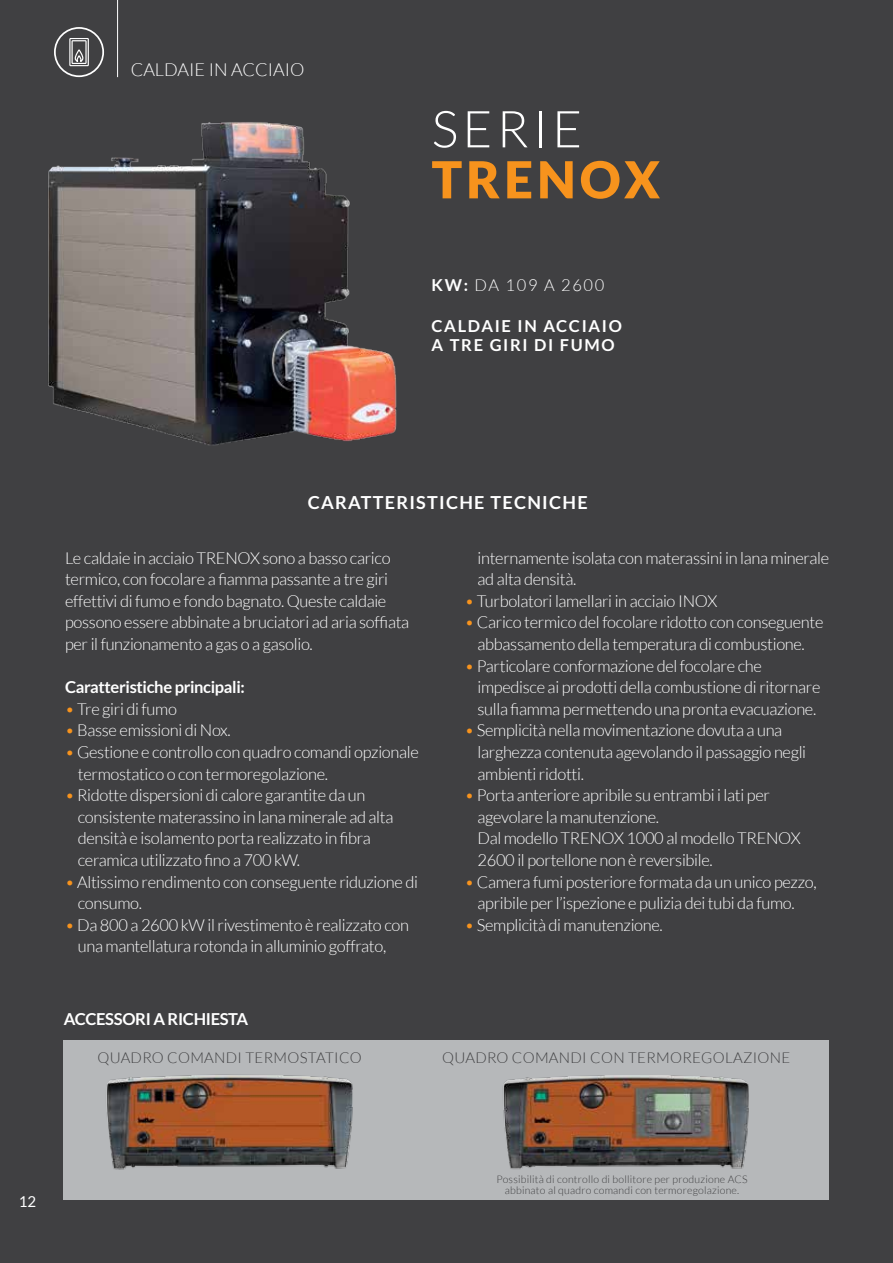
<style>
.page{position:relative;width:893px;height:1263px;background:#404042}
.page>*{position:absolute;margin:0;border:0;box-sizing:border-box;transform-origin:0 0}
.t1{font:900 51px "Lato";letter-spacing:.08em;color:#f7931d}
.t2{font:300 51px "Lato";letter-spacing:.08em;color:#fff}
.t3{font:700 18px "Lato";letter-spacing:.07em;color:#fff}
.t4{font:300 18px "Lato";color:#fff}
.t5{font:300 16.5px/21.6px "Lato";letter-spacing:-.02em;color:#fff}
.t6{font:700 16.5px "Lato";letter-spacing:-.02em;color:#fff}
.t7{font:700 16.5px/19.5px "Lato";letter-spacing:.1em;color:#fff}
.t8{font:300 16.5px "Lato";letter-spacing:.1em;color:#fff}
.t9{font:300 15px "Lato";letter-spacing:.02em;color:#404042}
.t10{font:15px "Lato";color:#fff}
.t11{font:300 10.5px/10.5px "Lato";letter-spacing:.02em;color:#404042;text-align:center}
.s1{font-weight:700}
.s2{color:#f7931d}
</style>
<div class="page">
<img style="left:48px;top:122px;width:349px;height:324px">
<hr style="left:117px;top:0;width:1px;height:77px;background:#fff">
<svg style="left:54px;top:27px;width:50px;height:50px"></svg>
<div style="left:64px;top:1041px;width:765px;height:159px;background:#b6b8ba"></div>
<img style="left:107px;top:1074px;width:246px;height:96px">
<img style="left:503px;top:1075px;width:246px;height:94px">
<p class="t4" style="left:131px;top:60px;width:175px">CALDAIE IN ACCIAIO</p>
<h1 class="t2" style="left:432px;top:102px;width:152px">SERIE</h1>
<h1 class="t1" style="left:432px;top:150px;width:230px">TRENOX</h1>
<p class="t8" style="left:432px;top:276px;width:174px"><span class="s1">KW:</span> DA 109 A 2600</p>
<p class="t7" style="left:432px;top:316px;width:192px">CALDAIE IN ACCIAIO<br>A TRE GIRI DI FUMO</p>
<p class="t3" style="left:308px;top:492px;width:281px">CARATTERISTICHE TECNICHE</p>
<p class="t5" style="left:65px;top:547px;width:346px">Le caldaie in acciaio TRENOX sono a basso carico termico, con focolare a fiamma passante a tre giri effettivi di fumo e fondo bagnato. Queste caldaie possono essere abbinate a bruciatori ad aria soffiata per il funzionamento a gas o a gasolio.</p>
<p class="t6" style="left:65px;top:678px;width:181px">Caratteristiche principali:</p>
<p class="t5" style="left:65px;top:698px;width:113px"><span class="s2">•</span> Tre giri di fumo</p>
<p class="t5" style="left:65px;top:720px;width:167px"><span class="s2">•</span> Basse emissioni di Nox.</p>
<p class="t5" style="left:78px;top:741px;width:342px;text-indent:-13px"><span class="s2">•</span> Gestione e controllo con quadro comandi opzionale termostatico o con termoregolazione.</p>
<p class="t5" style="left:78px;top:784px;width:317px;text-indent:-13px"><span class="s2">•</span> Ridotte dispersioni di calore garantite da un consistente materassino in lana minerale ad alta densità e isolamento porta realizzato in fibra ceramica utilizzato fino a 700 kW.</p>
<p class="t5" style="left:78px;top:871px;width:342px;text-indent:-13px"><span class="s2">•</span> Altissimo rendimento con conseguente riduzione di consumo.</p>
<p class="t5" style="left:78px;top:914px;width:333px;text-indent:-13px"><span class="s2">•</span> Da 800 a 2600 kW il rivestimento è realizzato con una mantellatura rotonda in alluminio goffrato,</p>
<p class="t5" style="left:477px;top:547px;width:353px">internamente isolata con materassini in lana minerale ad alta densità.</p>
<p class="t5" style="left:465px;top:590px;width:254px"><span class="s2">•</span> Turbolatori lamellari in acciaio INOX</p>
<p class="t5" style="left:465px;top:612px;width:360px;text-align:center"><span class="s2">•</span> Carico termico del focolare ridotto con conseguente abbassamento della temperatura di combustione.</p>
<p class="t5" style="left:477px;top:655px;width:344px;text-indent:-13px"><span class="s2">•</span> Particolare conformazione del focolare che impedisce ai prodotti della combustione di ritornare sulla fiamma permettendo una pronta evacuazione.</p>
<p class="t5" style="left:477px;top:720px;width:330px;text-indent:-13px"><span class="s2">•</span> Semplicità nella movimentazione dovuta a una larghezza contenuta agevolando il passaggio negli ambienti ridotti.</p>
<p class="t5" style="left:477px;top:784px;width:325px;text-indent:-13px"><span class="s2">•</span> Porta anteriore apribile su entrambi i lati per agevolare la manutenzione.<br>Dal modello TRENOX 1000 al modello TRENOX 2600 il portellone non è reversibile.</p>
<p class="t5" style="left:465px;top:871px;width:353px;text-align:center"><span class="s2">•</span> Camera fumi posteriore formata da un unico pezzo, apribile per l’ispezione e pulizia dei tubi da fumo.</p>
<p class="t5" style="left:465px;top:914px;width:200px"><span class="s2">•</span> Semplicità di manutenzione.</p>
<p class="t6" style="left:64px;top:1010px;width:186px">ACCESSORI A RICHIESTA</p>
<p class="t9" style="left:98px;top:1050px;width:266px">QUADRO COMANDI TERMOSTATICO</p>
<p class="t9" style="left:442px;top:1050px;width:350px">QUADRO COMANDI CON TERMOREGOLAZIONE</p>
<p class="t10" style="left:19px;top:1193px;width:19px">12</p>
<p class="t11" style="left:496px;top:1174px;width:253px">Possibilità di controllo di bollitore per produzione ACS abbinato al quadro comandi con termoregolazione.</p>
</div>
